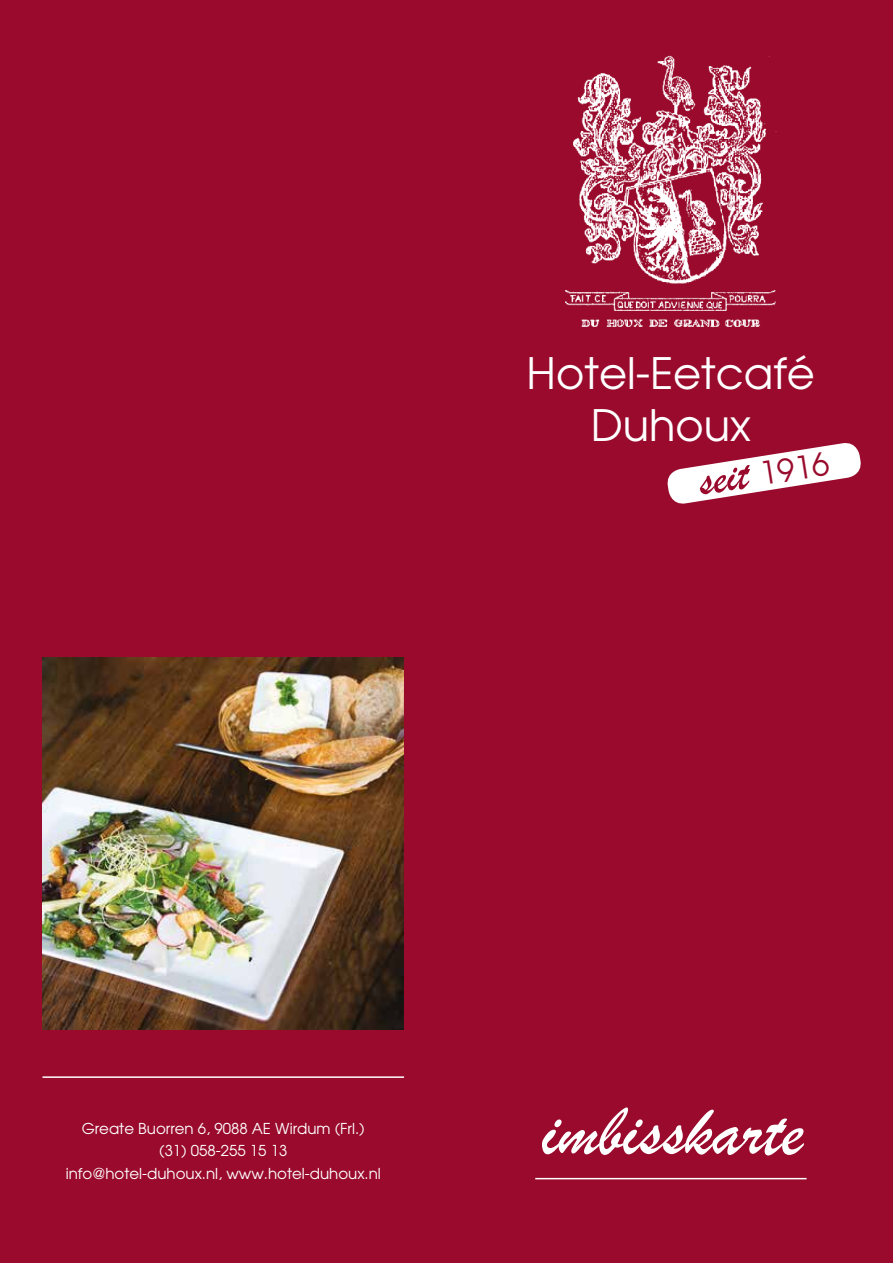
<style>
.page{position:relative;width:893px;height:1263px;background:#990a2c}
.page>*{position:absolute;margin:0;border:0;box-sizing:border-box;transform-origin:0 0}
.t1{font:72px "Brush Script";color:#fff}
.t2{font:45px "Brush Script";color:#990a2c}
.t3{font:43.2px/51.9px "Avant Garde";color:#fff;text-align:center}
.t4{font:31.5px "Avant Garde";color:#990a2c}
.t5{font:15px/22.5px "Avant Garde";color:#fff;text-align:center}
</style>
<div class="page">
<img style="left:565px;top:55px;width:212px;height:273px">
<hr style="left:535px;top:1178px;width:271px;height:1px;background:#fff">
<img style="left:43px;top:657px;width:361px;height:373px">
<hr style="left:43px;top:1076px;width:361px;height:2px;background:#fff">
<svg style="left:667px;top:443px;width:194px;height:61px"></svg>
<h3 class="t3" style="left:527px;top:346px;width:290px">Hotel-Eetcafé<br>Duhoux</h3>
<h2 class="t2" style="left:694px;top:452px;width:51px;rotate:-9deg">seit</h2>
<h3 class="t4" style="left:757px;top:454px;width:71px;rotate:-9deg">1916</h3>
<p class="t5" style="left:66px;top:1117px;width:317px">Greate Buorren 6, 9088 AE Wirdum (Frl.)<br>(31) 058-255 15 13<br>info@hotel-duhoux.nl, www.hotel-duhoux.nl</p>
<h1 class="t1" style="left:542px;top:1084px;width:263px">imbisskarte</h1>
</div>
